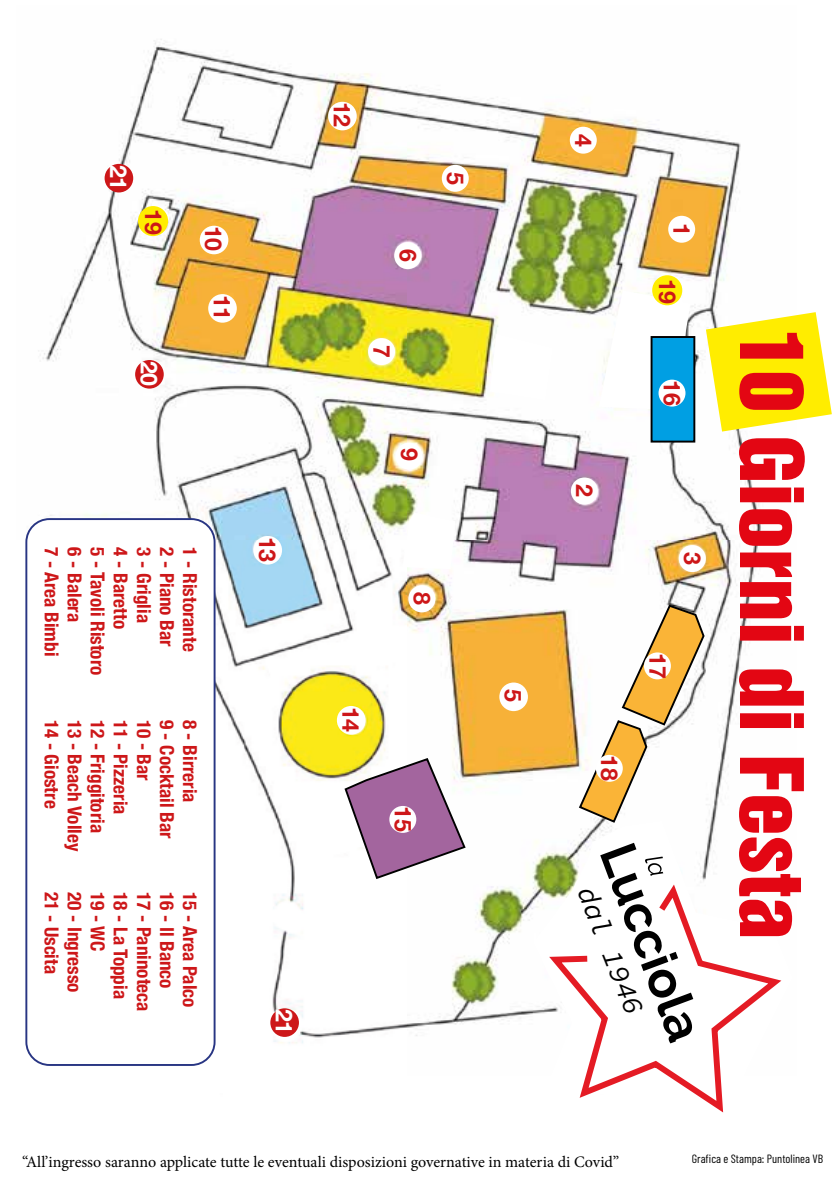
<style>
.page{position:relative;width:840px;height:1191px;background:#fff}
.page>*{position:absolute;margin:0;border:0;box-sizing:border-box;transform-origin:0 0}
.t1{font:79.8px "Swiss 921 BT Regular A";color:#e30613;scale:1.09 1}
.t2{font:italic 28.2px "Source Code Variable";color:#000}
.t3{font:700 23px "Helvetica Neue";color:#cd1719}
.t4{font:700 23px "Helvetica Neue";color:#fff}
.t5{font:700 condensed 19.2px "Helvetica Neue";color:#cd1719}
.t6{font:16px "Minion Pro";color:#000}
.t7{font:12px "Barlow Condensed";color:#000}
</style>
<div class="page">
<img style="left:28px;top:39px;width:733px;height:1027px">
<div style="left:26px;top:519px;width:188px;height:546px;background:#fff;border-radius:23px"></div>
<div style="left:25px;top:518px;width:190px;height:548px;border:2px solid #283583;border-radius:23px"></div>
<div style="left:667px;top:216px;width:27px;height:27px;background:#fff;border-radius:50%"></div>
<div style="left:570px;top:477px;width:27px;height:27px;background:#fff;border-radius:50%"></div>
<div style="left:678px;top:545px;width:27px;height:27px;background:#fff;border-radius:50%"></div>
<div style="left:569px;top:127px;width:27px;height:27px;background:#fff;border-radius:50%"></div>
<div style="left:441px;top:165px;width:27px;height:27px;background:#fff;border-radius:50%"></div>
<div style="left:394px;top:242px;width:27px;height:27px;background:#fff;border-radius:50%"></div>
<div style="left:368px;top:338px;width:27px;height:27px;background:#fff;border-radius:50%"></div>
<div style="left:408px;top:585px;width:27px;height:27px;background:#fff;border-radius:50%"></div>
<div style="left:395px;top:443px;width:27px;height:26px;background:#fff;border-radius:50%"></div>
<div style="left:200px;top:226px;width:28px;height:28px;background:#fff;border-radius:50%"></div>
<div style="left:208px;top:294px;width:29px;height:29px;background:#fff;border-radius:50%"></div>
<div style="left:253px;top:536px;width:29px;height:28px;background:#fff;border-radius:50%"></div>
<div style="left:336px;top:706px;width:29px;height:28px;background:#fff;border-radius:50%"></div>
<svg style="left:598px;top:290px;width:92px;height:120px"></svg>
<svg style="left:489px;top:334px;width:63px;height:66px"></svg>
<div style="left:499px;top:682px;width:28px;height:29px;background:#fff;border-radius:50%"></div>
<div style="left:135px;top:360px;width:29px;height:28px;background:#cd1719;border-radius:50%"></div>
<div style="left:651px;top:275px;width:31px;height:30px;background:#ffed00;border-radius:50%"></div>
<svg style="left:402px;top:512px;width:53px;height:57px"></svg>
<div style="left:138px;top:206px;width:30px;height:30px;background:#ffed00;border-radius:50%"></div>
<div style="left:104px;top:164px;width:29px;height:28px;background:#cd1719;border-radius:50%"></div>
<div style="left:270px;top:1008px;width:29px;height:29px;background:#cd1719;border-radius:50%"></div>
<div style="left:328px;top:102px;width:28px;height:28px;background:#fff;border-radius:50%"></div>
<svg style="left:577px;top:603px;width:128px;height:217px"></svg>
<div style="left:643px;top:652px;width:27px;height:27px;background:#fff;border-radius:50%"></div>
<svg style="left:343px;top:757px;width:123px;height:123px"></svg>
<div style="left:389px;top:806px;width:27px;height:27px;background:#fff;border-radius:50%"></div>
<div style="left:595px;top:755px;width:27px;height:27px;background:#fff;border-radius:50%"></div>
<svg style="left:533px;top:820px;width:228px;height:246px"></svg>
<svg style="left:542px;top:878px;width:240px;height:235px"></svg>
<svg style="left:600px;top:842px;width:93px;height:201px"></svg>
<div style="left:651px;top:337px;width:43px;height:104px;background:#009fe3"></div>
<div style="left:650px;top:336px;width:45px;height:106px;border:2px solid #000"></div>
<div style="left:658px;top:380px;width:27px;height:26px;background:#fff;border-radius:50%"></div>
<svg style="left:705px;top:312px;width:126px;height:119px"></svg>
<p class="t4" style="left:136px;top:165px;width:26px;rotate:90deg">21</p>
<p class="t3" style="left:171px;top:209px;width:27px;rotate:90deg">19</p>
<p class="t4" style="left:167px;top:361px;width:26px;rotate:90deg">20</p>
<p class="t3" style="left:231px;top:226px;width:26px;rotate:90deg">10</p>
<p class="t3" style="left:240px;top:295px;width:26px;rotate:90deg">11</p>
<p class="t5" style="left:67px;top:547px;width:110px;rotate:90deg">7 - Area Bimbi</p>
<p class="t5" style="left:90px;top:547px;width:76px;rotate:90deg">6 - Balera</p>
<p class="t5" style="left:114px;top:547px;width:129px;rotate:90deg">5 - Tavoli Ristoro</p>
<p class="t5" style="left:137px;top:547px;width:83px;rotate:90deg">4 - Baretto</p>
<p class="t5" style="left:160px;top:547px;width:77px;rotate:90deg">3 - Griglia</p>
<p class="t5" style="left:183px;top:547px;width:101px;rotate:90deg">2 - Piano Bar</p>
<p class="t5" style="left:206px;top:547px;width:106px;rotate:90deg">1 - Ristorante</p>
<p class="t5" style="left:67px;top:719px;width:90px;rotate:90deg">14 - Giostre</p>
<p class="t5" style="left:90px;top:719px;width:133px;rotate:90deg">13 - Beach Volley</p>
<p class="t5" style="left:114px;top:719px;width:115px;rotate:90deg">12 - Friggitoria</p>
<p class="t5" style="left:137px;top:719px;width:96px;rotate:90deg">11 - Pizzeria</p>
<p class="t5" style="left:160px;top:719px;width:63px;rotate:90deg">10 - Bar</p>
<p class="t5" style="left:183px;top:719px;width:120px;rotate:90deg">9 - Cocktail Bar</p>
<p class="t5" style="left:206px;top:719px;width:84px;rotate:90deg">8 - Birreria</p>
<p class="t5" style="left:67px;top:892px;width:84px;rotate:90deg">21 - Uscita</p>
<p class="t5" style="left:90px;top:892px;width:102px;rotate:90deg">20 - Ingresso</p>
<p class="t5" style="left:114px;top:892px;width:60px;rotate:90deg">19 - WC</p>
<p class="t5" style="left:137px;top:892px;width:108px;rotate:90deg">18 - La Toppia</p>
<p class="t5" style="left:160px;top:892px;width:121px;rotate:90deg">17 - Paninoteca</p>
<p class="t5" style="left:183px;top:892px;width:98px;rotate:90deg">16 - Il Banco</p>
<p class="t5" style="left:206px;top:892px;width:117px;rotate:90deg">15 - Area Palco</p>
<p class="t3" style="left:285px;top:536px;width:26px;rotate:90deg">13</p>
<p class="t4" style="left:302px;top:1009px;width:26px;rotate:90deg">21</p>
<p class="t3" style="left:360px;top:102px;width:26px;rotate:90deg">12</p>
<p class="t3" style="left:425px;top:249px;width:14px;rotate:90deg">6</p>
<p class="t3" style="left:473px;top:172px;width:14px;rotate:90deg">5</p>
<p class="t3" style="left:399px;top:345px;width:14px;rotate:90deg">7</p>
<p class="t3" style="left:427px;top:448px;width:14px;rotate:90deg">9</p>
<p class="t3" style="left:440px;top:592px;width:14px;rotate:90deg">8</p>
<p class="t3" style="left:368px;top:706px;width:26px;rotate:90deg">14</p>
<p class="t3" style="left:421px;top:806px;width:27px;rotate:90deg">15</p>
<p class="t3" style="left:531px;top:689px;width:14px;rotate:90deg">5</p>
<p class="t3" style="left:601px;top:133px;width:14px;rotate:90deg">4</p>
<p class="t3" style="left:602px;top:484px;width:14px;rotate:90deg">2</p>
<p class="t3" style="left:699px;top:222px;width:14px;rotate:90deg">1</p>
<p class="t3" style="left:685px;top:278px;width:27px;rotate:90deg">19</p>
<p class="t3" style="left:689px;top:380px;width:27px;rotate:90deg">16</p>
<p class="t3" style="left:710px;top:552px;width:14px;rotate:90deg">3</p>
<p class="t3" style="left:675px;top:653px;width:27px;rotate:90deg">17</p>
<p class="t3" style="left:627px;top:755px;width:27px;rotate:90deg">18</p>
<h2 class="t2" style="left:604px;top:880px;width:137px;rotate:68deg">dal 1946</h2>
<h1 class="t1" style="left:823px;top:326px;width:564px;rotate:90deg">10 Giorni di Festa</h1>
<p class="t6" style="left:22px;top:1151px;width:598px">“All’ingresso saranno applicate tutte le eventuali disposizioni governative in materia di Covid”</p>
<p class="t7" style="left:691px;top:1151px;width:133px">Grafica e Stampa: Puntolinea VB</p>
</div>
